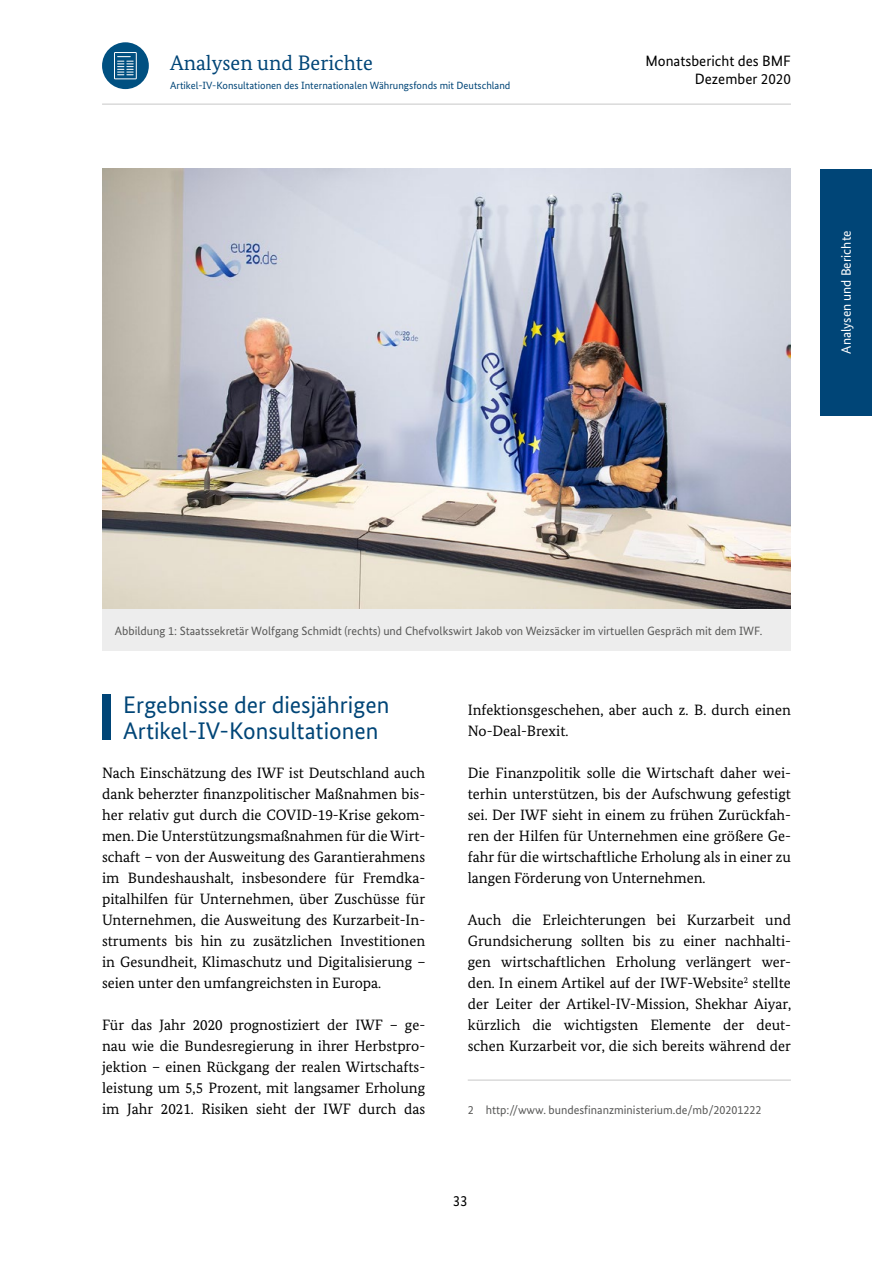
<style>
.page{position:relative;width:893px;height:1263px;background:#fff}
.page>*{position:absolute;margin:0;border:0;box-sizing:border-box;transform-origin:0 0}
.Überschrift_zweite_E{font:24px/26.2px "Bundes Sans";color:#004577}
.t1{font:21px "Bundes Serif";color:#004577}
.Zweispaltiger_Fließt{font:15px/21px "Bundes Serif";color:#000;text-align:justify}
.t2{font:15px/18px "Bundes Sans";color:#000;text-align:right}
.t3{font:13.5px "Bundes Sans";color:#fff}
.Zweispaltiger_Fließt-2{font:12px "Bundes Sans";color:#575756}
.t4{font:10.5px "Bundes Sans";color:#004577}
</style>
<div class="page">
<div style="left:102px;top:42px;width:47px;height:47px;background:#005081;border-radius:50%"></div>
<svg style="left:114px;top:52px;width:23px;height:27px"></svg>
<hr style="left:102px;top:103px;width:689px;height:2px;background:#dadada">
<div style="left:821px;top:169px;width:51px;height:246px;background:#004577"></div>
<div style="left:102px;top:694px;width:9px;height:46px;background:#004577"></div>
<hr style="left:468px;top:1079px;width:323px;height:2px;background:#dadada">
<div style="left:102px;top:201px;width:689px;height:449px;background:#ededed"></div>
<img style="left:102px;top:169px;width:689px;height:439px">
<h2 class="t1" style="left:170px;top:50px;width:204px">Analysen und Berichte</h2>
<p class="t2" style="left:645px;top:51px;width:147px">Monatsbericht des BMF<br>Dezember 2020</p>
<p class="t4" style="left:170px;top:79px;width:342px">Artikel-IV-Konsultationen des Internationalen Währungsfonds mit Deutschland</p>
<p class="t3" style="left:838px;top:354px;width:124px;rotate:-90deg">Analysen und Berichte</p>
<p class="Zweispaltiger_Fließt-2" style="left:115px;top:623px;width:649px">Abbildung 1: Staatssekretär Wolfgang Schmidt (rechts) und Chefvolkswirt Jakob von Weizsäcker im virtuellen Gespräch mit dem IWF.</p>
<h3 class="Überschrift_zweite_E" style="left:123px;top:691px;width:268px">Ergebnisse der diesjährigen<br>Artikel-IV-Konsultationen</h3>
<p class="Zweispaltiger_Fließt" style="left:102px;top:762px;width:325px">Nach Einschätzung des IWF ist Deutschland auch dank beherzter finanzpolitischer Maßnahmen bis&shy;her relativ gut durch die COVID-19-Krise gekom&shy;men. Die Unterstützungsmaßnahmen für die Wirt&shy;schaft – von der Ausweitung des Garantierahmens im Bundeshaushalt, insbesondere für Fremdka&shy;pitalhilfen für Unternehmen, über Zuschüsse für Unternehmen, die Ausweitung des Kurzarbeit-In&shy;struments bis hin zu zusätzlichen Investitionen in Gesundheit, Klimaschutz und Digitalisierung – seien unter den umfangreichsten in Europa.</p>
<p class="Zweispaltiger_Fließt" style="left:102px;top:1014px;width:325px">Für das Jahr 2020 prognostiziert der IWF – ge&shy;nau wie die Bundesregierung in ihrer Herbstpro&shy;jektion – einen Rückgang der realen Wirtschafts&shy;leistung um 5,5 Prozent, mit langsamer Erholung im Jahr 2021. Risiken sieht der IWF durch das</p>
<p class="Zweispaltiger_Fließt" style="left:468px;top:699px;width:325px">Infektionsgeschehen, aber auch z. B. durch einen<br>No-Deal-Brexit.</p>
<p class="Zweispaltiger_Fließt" style="left:468px;top:762px;width:325px">Die Finanzpolitik solle die Wirtschaft daher wei&shy;terhin unterstützen, bis der Aufschwung gefestigt sei. Der IWF sieht in einem zu frühen Zurückfah&shy;ren der Hilfen für Unternehmen eine größere Ge&shy;fahr für die wirtschaftliche Erholung als in einer zu langen Förderung von Unternehmen.</p>
<p class="Zweispaltiger_Fließt" style="left:468px;top:909px;width:325px">Auch die Erleichterungen bei Kurzarbeit und Grundsicherung sollten bis zu einer nachhalti&shy;gen wirtschaftlichen Erholung verlängert wer&shy;den. In einem Artikel auf der IWF-Website<sup>2</sup> stellte der Leiter der Artikel-IV-Mission, Shekhar Aiyar, kürzlich die wichtigsten Elemente der deut&shy;schen Kurzarbeit vor, die sich bereits während der</p>
<p class="Zweispaltiger_Fließt-2" style="left:468px;top:1103px;width:295px">2 http://www. bundesfinanzministerium.de/mb/20201222</p>
<p class="t2" style="left:453px;top:1192px;width:16px">33</p>
</div>
